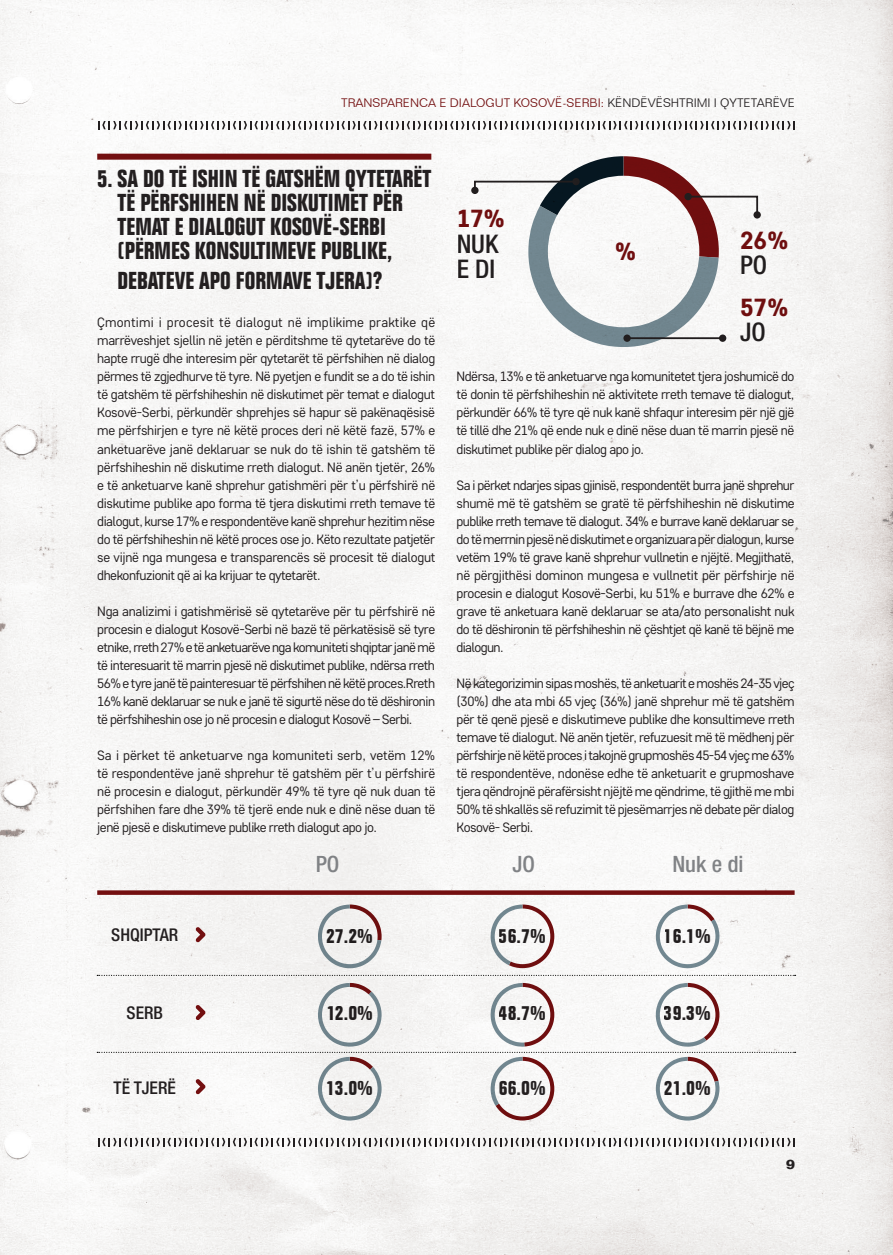
<style>
.page{position:relative;width:893px;height:1255px;background:#fff}
.page>*{position:absolute;margin:0;border:0;box-sizing:border-box;transform-origin:0 0}
.t1{font:267.15px "Chartwell Pies";color:#730f10}
.t2{font:89.25px/76.2px "Chartwell Pies";color:#730f10;text-align:justify}
.t3{font:500 condensed 25.65px/25.7px "Helvetica Neue LT Pro";color:#231f20}
.t4{font:800 24.75px "Core Sans D65";color:#730f10}
.Heading_2{font:700 condensed 24px/24px "Folio Std";color:#231f20}
.t5{font:500 condensed 22.5px "Helvetica Neue LT Pro";color:#808285}
.t6{font:700 condensed 20.55px "Folio BT";color:#231f20}
.t7{font:500 condensed 17.55px "Helvetica Neue LT Pro";color:#231f20}
.t8{font:13.5px/18px "Core Sans D35";letter-spacing:-.035em;color:#231f20;text-align:justify}
.t9{font:700 13.5px "Folio Std";color:#231f20}
.t10{font:300 12px "Folio BT";color:#730f10}
.s1{color:#231f20}
.s2{color:#758b95}
.s3{color:#071822}
.s4{color:#fff}
</style>
<div class="page">
<img style="left:0;top:0;width:893px;height:1254px">
<svg style="left:98px;top:121px;width:697px;height:8px"></svg>
<svg style="left:98px;top:1137px;width:697px;height:9px"></svg>
<div style="left:97px;top:154px;width:334px;height:6px;background:#730f10"></div>
<svg style="left:686px;top:195px;width:73px;height:22px"></svg>
<div style="left:684px;top:193px;width:8px;height:7px;background:#231f20;border-radius:50%"></div>
<div style="left:753px;top:211px;width:8px;height:7px;background:#231f20;border-radius:50%"></div>
<svg style="left:473px;top:180px;width:105px;height:12px"></svg>
<div style="left:572px;top:178px;width:8px;height:7px;background:#231f20;border-radius:50%"></div>
<div style="left:471px;top:187px;width:8px;height:7px;background:#231f20;border-radius:50%"></div>
<hr style="left:627px;top:337px;width:96px;height:2px;background:#231f20">
<div style="left:623px;top:334px;width:8px;height:8px;background:#231f20;border-radius:50%"></div>
<div style="left:719px;top:334px;width:7px;height:8px;background:#231f20;border-radius:50%"></div>
<svg style="left:97px;top:890px;width:698px;height:4px;background:#7f2425"></svg>
<svg style="left:196px;top:926px;width:10px;height:16px"></svg>
<svg style="left:196px;top:1004px;width:10px;height:16px"></svg>
<svg style="left:196px;top:1078px;width:10px;height:16px"></svg>
<svg style="left:97px;top:974px;width:699px;height:1px"></svg>
<svg style="left:97px;top:1051px;width:699px;height:1px"></svg>
<p class="t10" style="left:341px;top:95px;width:455px">TRANSPARENCA E DIALOGUT KOSOVË-SERBI: <span class="s1">KËNDËVËSHTRIMI I QYTETARËVE</span></p>
<p class="Heading_2" style="left:118px;top:167px;width:315px;text-indent:-20px">5. SA DO TË ISHIN TË GATSHËM QYTETARËT<br>TË PËRFSHIHEN NË DISKUTIMET PËR<br>TEMAT E DIALOGUT KOSOVË-SERBI (PËRMES KONSULTIMEVE PUBLIKE,</p>
<p class="Heading_2" style="left:118px;top:269px;width:266px">DEBATEVE APO FORMAVE TJERA)?</p>
<p class="t8" style="left:97px;top:313px;width:340px">Çmontimi i procesit të dialogut në implikime praktike që marrëveshjet sjellin në jetën e përditshme të qytetarëve do të hapte rrugë dhe interesim për qytetarët të përfshihen në dialog përmes të zgjedhurve të tyre. Në pyetjen e fundit se a do të ishin të gatshëm të përfshiheshin në diskutimet për temat e dialogut Kosovë-Serbi, përkundër shprehjes së hapur së pakënaqësisë me përfshirjen e tyre në këtë proces deri në këtë fazë, 57% e anketuarëve janë deklaruar se nuk do të ishin të gatshëm të përfshiheshin në diskutime rreth dialogut. Në anën tjetër, 26% e të anketuarve kanë shprehur gatishmëri për t’u përfshirë në diskutime publike apo forma të tjera diskutimi rreth temave të dialogut, kurse 17% e respondentëve kanë shprehur hezitim nëse do të përfshiheshin në këtë proces ose jo. Këto rezultate patjetër se vijnë nga mungesa e transparencës së procesit të dialogut dhekonfuzionit që ai ka krijuar te qytetarët.</p>
<p class="t8" style="left:97px;top:601px;width:340px">Nga analizimi i gatishmërisë së qytetarëve për tu përfshirë në procesin e dialogut Kosovë-Serbi në bazë të përkatësisë së tyre etnike, rreth 27% e të anketuarëve nga komuniteti shqiptar janë më të interesuarit të marrin pjesë në diskutimet publike, ndërsa rreth 56% e tyre janë të painteresuar të përfshihen në këtë proces.Rreth 16% kanë deklaruar se nuk e janë të sigurtë nëse do të dëshironin të përfshiheshin ose jo në procesin e dialogut Kosovë – Serbi.</p>
<p class="t8" style="left:97px;top:745px;width:340px">Sa i përket të anketuarve nga komuniteti serb, vetëm 12% të respondentëve janë shprehur të gatshëm për t’u përfshirë në procesin e dialogut, përkundër 49% të tyre që nuk duan të përfshihen fare dhe 39% të tjerë ende nuk e dinë nëse duan të jenë pjesë e diskutimeve publike rreth dialogut apo jo.</p>
<h1 class="t1" style="left:515px;top:87px;width:423px">26<span class="s2">5</span><span class="s3">17</span><span class="s4">J</span></h1>
<h3 class="t4" style="left:457px;top:202px;width:50px">17%</h3>
<h3 class="t3" style="left:457px;top:230px;width:43px">NUK<br>E DI</h3>
<h3 class="t4" style="left:615px;top:235px;width:23px">%</h3>
<h3 class="t4" style="left:740px;top:224px;width:50px">26%</h3>
<h3 class="t3" style="left:740px;top:252px;width:29px">PO</h3>
<h3 class="t4" style="left:740px;top:291px;width:50px">57%</h3>
<h3 class="t3" style="left:740px;top:319px;width:27px">JO</h3>
<p class="t8" style="left:457px;top:367px;width:339px">Ndërsa, 13% e të anketuarve nga komunitetet tjera joshumicë do të donin të përfshiheshin në aktivitete rreth temave të dialogut, përkundër 66% të tyre që nuk kanë shfaqur interesim për një gjë të tillë dhe 21% që ende nuk e dinë nëse duan të marrin pjesë në diskutimet publike për dialog apo jo.</p>
<p class="t8" style="left:457px;top:475px;width:340px">Sa i përket ndarjes sipas gjinisë, respondentët burra janë shprehur shumë më të gatshëm se gratë të përfshiheshin në diskutime publike rreth temave të dialogut. 34% e burrave kanë deklaruar se do të merrnin pjesë në diskutimet e organizuara për dialogun, kurse vetëm 19% të grave kanë shprehur vullnetin e njëjtë. Megjithatë, në përgjithësi dominon mungesa e vullnetit për përfshirje në procesin e dialogut Kosovë-Serbi, ku 51% e burrave dhe 62% e grave të anketuara kanë deklaruar se ata/ato personalisht nuk do të dëshironin të përfshiheshin në çështjet që kanë të bëjnë me dialogun.</p>
<p class="t8" style="left:457px;top:673px;width:340px">Në kategorizimin sipas moshës, të anketuarit e moshës 24-35 vjeç (30%) dhe ata mbi 65 vjeç (36%) janë shprehur më të gatshëm për të qenë pjesë e diskutimeve publike dhe konsultimeve rreth temave të dialogut. Në anën tjetër, refuzuesit më të mëdhenj për përfshirje në këtë proces i takojnë grupmoshës 45-54 vjeç me 63% të respondentëve, ndonëse edhe të anketuarit e grupmoshave tjera qëndrojnë përafërsisht njëjtë me qëndrime, të gjithë me mbi 50% të shkallës së refuzimit të pjesëmarrjes në debate për dialog Kosovë- Serbi.</p>
<p class="t7" style="left:111px;top:924px;width:69px">SHQIPTAR</p>
<p class="t7" style="left:127px;top:1001px;width:38px">SERB</p>
<p class="t7" style="left:114px;top:1077px;width:64px">TË TJERË</p>
<p class="t5" style="left:316px;top:850px;width:25px">PO</p>
<p class="t5" style="left:512px;top:850px;width:24px">JO</p>
<h2 class="t2" style="left:313px;top:896px;width:480px">27<span class="s2">73</span><span class="s4">T</span> 57<span class="s2">43</span><span class="s4">T</span> 16<span class="s2">84</span><span class="s4">T </span>12<span class="s2">88</span><span class="s4">T</span> 49<span class="s2">51</span><span class="s4">T</span> 40<span class="s2">60</span><span class="s4">T </span>13<span class="s2">87</span><span class="s4">T</span> 66<span class="s2">34</span><span class="s4">T</span> 21<span class="s2">79</span><span class="s4">T</span></h2>
<p class="t5" style="left:672px;top:850px;width:73px">Nuk e di</p>
<h3 class="t6" style="left:326px;top:923px;width:48px">27.2%</h3>
<h3 class="t6" style="left:499px;top:923px;width:48px">56.7%</h3>
<h3 class="t6" style="left:664px;top:923px;width:48px">16.1%</h3>
<h3 class="t6" style="left:664px;top:1000px;width:48px">39.3%</h3>
<h3 class="t6" style="left:326px;top:1000px;width:48px">12.0%</h3>
<h3 class="t6" style="left:499px;top:1000px;width:48px">48.7%</h3>
<p class="t6" style="left:326px;top:1075px;width:48px">13.0%</p>
<p class="t6" style="left:499px;top:1075px;width:48px">66.0%</p>
<p class="t6" style="left:664px;top:1075px;width:48px">21.0%</p>
<p class="t9" style="left:786px;top:1155px;width:11px">9</p>
</div>
